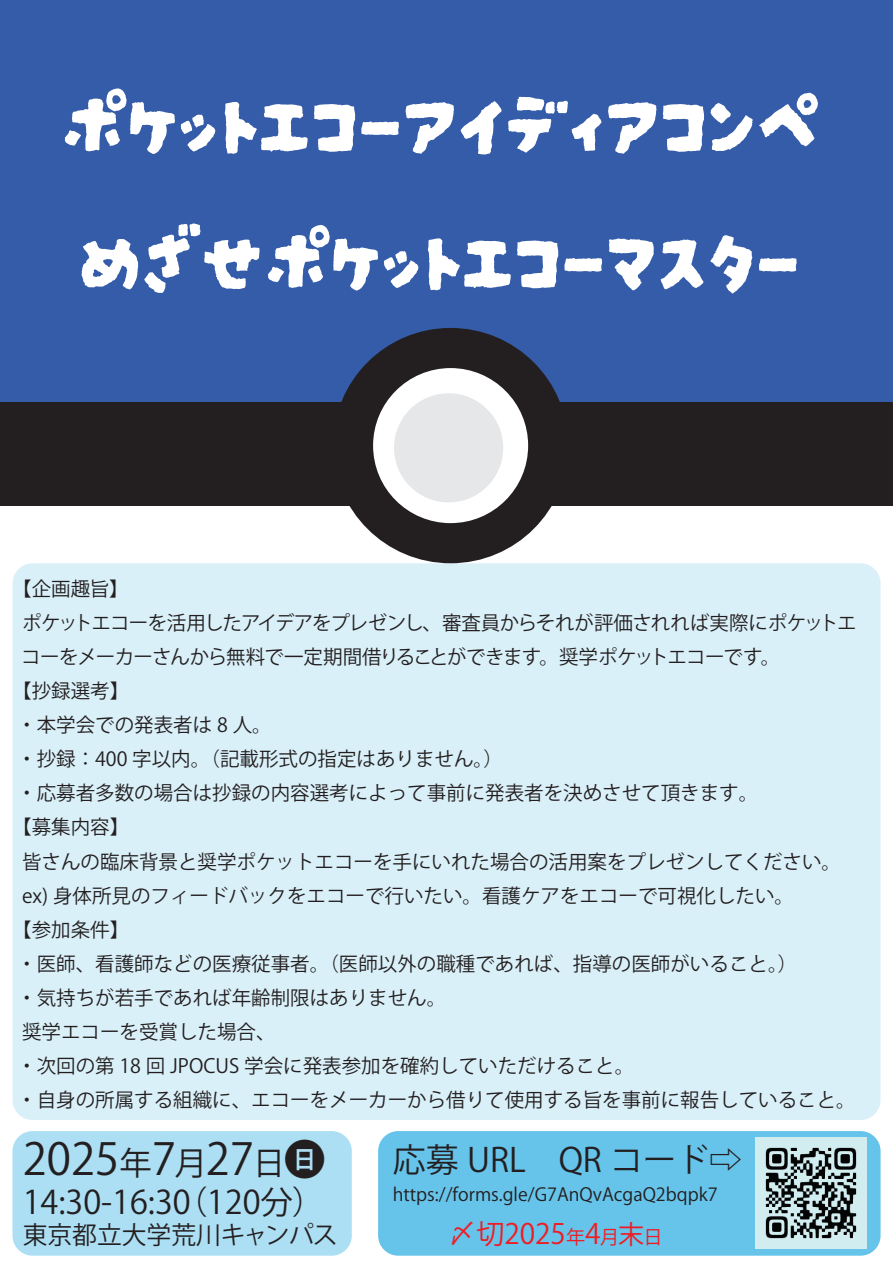
<style>
.page{position:relative;width:893px;height:1263px;background:#fff}
.page>*{position:absolute;margin:0;border:0;box-sizing:border-box;transform-origin:0 0}
.t1{font:78px/136.5px "Darumadrop One";color:#fff}
.t2{font:43.8px "Koz Go Pr 6 N";color:#231f20}
.t3{font:33px "Koz Go Pr 6 N";color:#231f20}
.t4{font:32.4px "Koz Go Pr 6 N";color:#231f20}
.t5{font:28.05px "Koz Go Pr 6 N";color:#ee1d23}
.t6{font:24.75px "Koz Go Pr 6 N";color:#231f20}
.t7{font:19.5px "Koz Go Pr 6 N";color:#231f20}
.t8{font:19.5px "Koz Go Pr 6 N";letter-spacing:-.03em;color:#231f20}
.t9{font:19.5px "Koz Go Pr 6 N";letter-spacing:-.04em;color:#231f20}
.t10{font:18px "Koz Go Pr 6 N";color:#231f20}
.s1{font-size:19.2px}
.s2{font-size:26.1px}
.s3{font-size:32.4px}
.s4{font-size:42px}
</style>
<div class="page">
<div style="left:378px;top:1131px;width:503px;height:125px;background:#66c3ea;border-radius:20px"></div>
<div style="left:12px;top:563px;width:869px;height:557px;background:#daf0f9;border-radius:20px"></div>
<div style="left:12px;top:1131px;width:340px;height:125px;background:#acdff3;border-radius:20px"></div>
<div style="left:0;top:0;width:893px;height:446px;background:#345ca9"></div>
<div style="left:0;top:402px;width:893px;height:103px;background:#231f20"></div>
<div style="left:333px;top:328px;width:235px;height:235px;background:#231f20;border-radius:50%"></div>
<div style="left:373px;top:368px;width:155px;height:155px;background:#fff;border-radius:50%"></div>
<div style="left:394px;top:393px;width:109px;height:109px;background:#e6e7e9;border-radius:50%"></div>
<img style="left:756px;top:1138px;width:110px;height:111px">
<h1 class="t1" style="left:60px;top:60px;width:760px">ポケットエコーアイディアコンペめざせポケットエコーマスター</h1>
<p class="t7" style="left:12px;top:577px;width:118px">【企画趣旨】</p>
<p class="t8" style="left:22px;top:611px;width:836px">ポケットエコーを活用したアイデアをプレゼンし、審査員からそれが評価されれば実際にポケットエ</p>
<p class="t9" style="left:21px;top:646px;width:760px">コーをメーカーさんから無料で一定期間借りることができます。奨学ポケットエコーです。</p>
<p class="t7" style="left:12px;top:680px;width:118px">【抄録選考】</p>
<p class="t7" style="left:17px;top:714px;width:256px">・本学会での発表者は 8 人。</p>
<p class="t7" style="left:17px;top:748px;width:487px">・抄録：400 字以内。（記載形式の指定はありません。）</p>
<p class="t7" style="left:17px;top:782px;width:743px">・応募者多数の場合は抄録の内容選考によって事前に発表者を決めさせて頂きます。</p>
<p class="t7" style="left:12px;top:816px;width:118px">【募集内容】</p>
<p class="t7" style="left:22px;top:850px;width:821px">皆さんの臨床背景と奨学ポケットエコーを手にいれた場合の活用案をプレゼンしてください。</p>
<p class="t7" style="left:22px;top:884px;width:774px">ex) 身体所見のフィードバックをエコーで行いたい。看護ケアをエコーで可視化したい。</p>
<p class="t7" style="left:12px;top:919px;width:118px">【参加条件】</p>
<p class="t7" style="left:17px;top:953px;width:782px">・医師、看護師などの医療従事者。（医師以外の職種であれば、指導の医師がいること。）</p>
<p class="t7" style="left:17px;top:987px;width:431px">・気持ちが若手であれば年齢制限はありません。</p>
<p class="t7" style="left:22px;top:1021px;width:255px">奨学エコーを受賞した場合、</p>
<p class="t7" style="left:17px;top:1055px;width:619px">・次回の第 18 回 JPOCUS 学会に発表参加を確約していただけること。</p>
<p class="t7" style="left:17px;top:1089px;width:840px">・自身の所属する組織に、エコーをメーカーから借りて使用する旨を事前に報告していること。</p>
<h3 class="t3" style="left:393px;top:1142px;width:351px">応募 URL　QR コード⇨</h3>
<p class="t10" style="left:393px;top:1185px;width:326px">https://forms.gle/G7AnQvAcgaQ2bqpk7</p>
<h3 class="t5" style="left:448px;top:1217px;width:216px">〆切2025<span class="s1">年</span>4<span class="s1">月</span><span class="s2">末</span><span class="s1">日</span></h3>
<h2 class="t2" style="left:23px;top:1134px;width:305px">2025<span class="s3">年</span>7<span class="s3">月</span>27<span class="s3">日</span><span class="s4">日</span></h2>
<h3 class="t4" style="left:23px;top:1183px;width:303px">14:30-16:30（120分）</h3>
<p class="t6" style="left:23px;top:1220px;width:316px">東京都立大学荒川キャンパス</p>
</div>
